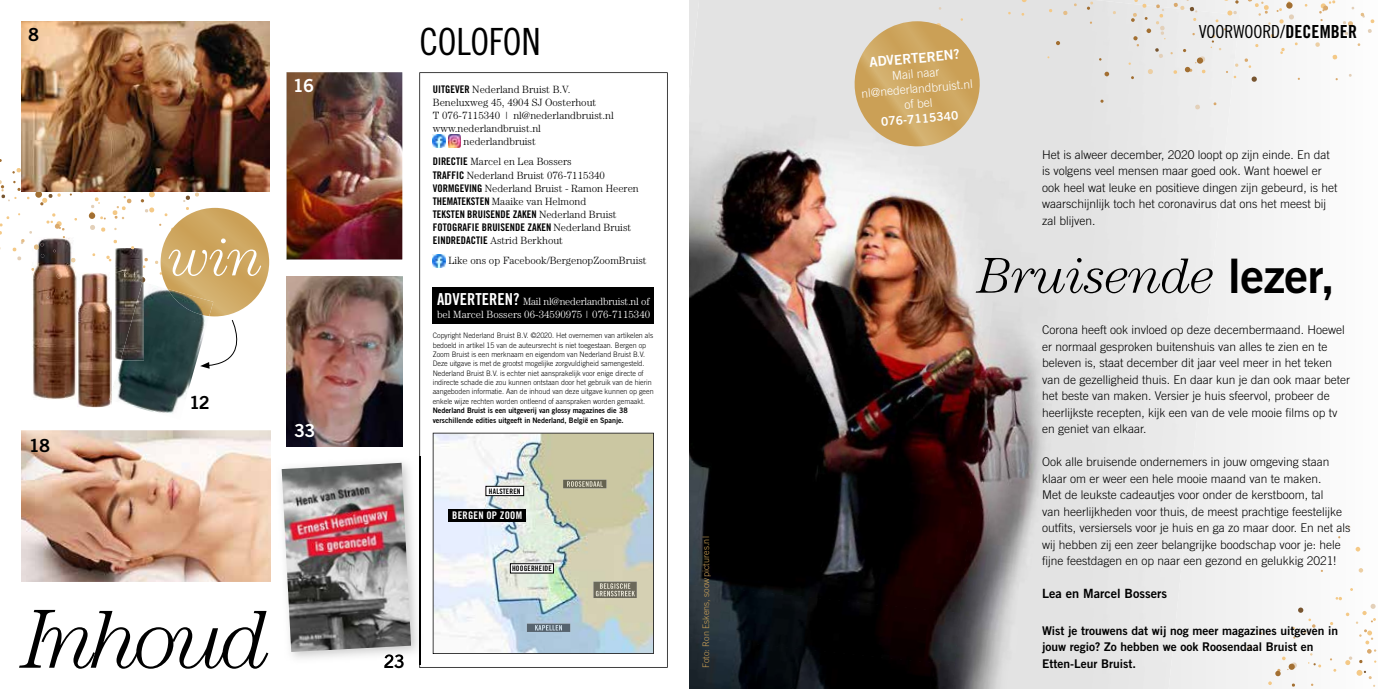
<style>
.page{position:relative;width:1378px;height:689px;background:#fff}
.page>*{position:absolute;margin:0;border:0;box-sizing:border-box;transform-origin:0 0}
.t1{font:italic 300 84px "Century Std";letter-spacing:-.075em;color:#000}
.t2{font:italic 300 53.55px "Century LT";color:#fff}
.t3{font:italic 300 50.4px "Century LT";letter-spacing:-.01em;color:#000}
.t4{font:37.5px "Trade Gothic LT Std Cn 18";letter-spacing:-.005em;color:#000}
.t5{font:18px "Trade Gothic LT Std Cn 18";color:#000}
.t6{font:18px "Trade Gothic LT Std Bd 2";color:#000}
.t7{font:18px "Trade Gothic LT Std Bd 2";color:#fff}
.t8{font:13.5px "Trade Gothic LT Std Bd 2";color:#fff}
.t9{font:12.75px "Trade Gothic LT Std Bd 2";color:#000}
.t10{font:300 12px/16.5px "Trade Gothic LT Std";color:#000}
.t11{font:12px/16.5px "Trade Gothic LT Std Bd 2";color:#000}
.t12{font:300 12px/15px "Trade Gothic LT Std";color:#fff;text-align:center}
.t13{font:12px "Trade Gothic LT Std Bd 2";color:#fff}
.t14{font:300 10.5px/13.2px "Century Std";color:#000}
.t15{font:300 10.5px/13.2px "Century Std";color:#fff}
.t16{font:10.5px/13.2px "Trade Gothic LT Std Bd Cn 20";color:#000}
.t17{font:10.5px "Trade Gothic LT Std Bd Cn 20";letter-spacing:.02em;color:#fff}
.t18{font:300 9px "Trade Gothic LT Std";letter-spacing:.01em;color:#cba056}
.t19{font:300 7.5px/9.3px "Trade Gothic LT Std";color:#000;scale:.95 1}
.t20{font:7.5px/9.3px "Trade Gothic LT Std Bd 2";color:#000;scale:.95 1}
.t21{font:7.5px "Trade Gothic LT Std Bd Cn 20";letter-spacing:.02em;color:#000}
.s1{font-family:"Trade Gothic LT Std Bd Cn 20";font-weight:400}
.s2{font-family:"Century Std";font-weight:300}
.s3{font-family:"Trade Gothic LT Std Bd Cn 20";font-weight:400;font-size:16.5px}
.s4{font-family:"Trade Gothic LT Std Bd Cn 20"}
.s5{font-family:"Trade Gothic LT Std Bd 2";font-weight:400;font-style:normal;font-size:47.55px}
</style>
<div class="page">
<svg style="left:1190px;top:0;width:187px;height:689px"></svg>
<img style="left:689px;top:0;width:287px;height:270px">
<img style="left:976px;top:0;width:263px;height:481px">
<img style="left:689px;top:270px;width:304px;height:314px">
<img style="left:951px;top:458px;width:239px;height:231px">
<img style="left:689px;top:584px;width:271px;height:81px">
<img style="left:689px;top:637px;width:266px;height:52px">
<svg style="left:1355px;top:547px;width:5px;height:4px"></svg>
<svg style="left:1358px;top:568px;width:5px;height:5px"></svg>
<svg style="left:1247px;top:645px;width:5px;height:5px"></svg>
<svg style="left:1292px;top:607px;width:23px;height:31px"></svg>
<svg style="left:1330px;top:597px;width:46px;height:82px"></svg>
<svg style="left:1268px;top:656px;width:29px;height:31px"></svg>
<svg style="left:1308px;top:662px;width:13px;height:5px"></svg>
<svg style="left:1112px;top:11px;width:4px;height:3px"></svg>
<svg style="left:1294px;top:42px;width:4px;height:3px"></svg>
<svg style="left:1367px;top:29px;width:5px;height:4px"></svg>
<svg style="left:1063px;top:3px;width:14px;height:12px"></svg>
<svg style="left:1348px;top:74px;width:4px;height:3px"></svg>
<svg style="left:1332px;top:54px;width:5px;height:6px"></svg>
<svg style="left:1270px;top:34px;width:4px;height:4px"></svg>
<svg style="left:1315px;top:42px;width:5px;height:5px"></svg>
<svg style="left:1342px;top:21px;width:11px;height:14px"></svg>
<svg style="left:1048px;top:9px;width:4px;height:4px"></svg>
<svg style="left:1195px;top:104px;width:5px;height:6px"></svg>
<svg style="left:1244px;top:58px;width:7px;height:10px"></svg>
<svg style="left:1251px;top:76px;width:6px;height:6px"></svg>
<svg style="left:1280px;top:48px;width:5px;height:6px"></svg>
<svg style="left:1360px;top:13px;width:14px;height:10px"></svg>
<svg style="left:1021px;top:0;width:6px;height:3px"></svg>
<svg style="left:1319px;top:0;width:16px;height:21px"></svg>
<svg style="left:1247px;top:0;width:47px;height:25px"></svg>
<div style="left:1286px;top:2px;width:7px;height:7px;background:#a26f32;border-radius:50%"></div>
<svg style="left:1104px;top:72px;width:5px;height:5px"></svg>
<svg style="left:1056px;top:41px;width:4px;height:4px"></svg>
<svg style="left:1100px;top:99px;width:3px;height:4px"></svg>
<svg style="left:1128px;top:0;width:110px;height:79px"></svg>
<svg style="left:1086px;top:1px;width:7px;height:9px"></svg>
<svg style="left:846px;top:18px;width:142px;height:137px;background:#d5bc8f"></svg>
<svg style="left:419px;top:72px;width:249px;height:596px"></svg>
<svg style="left:433px;top:433px;width:221px;height:221px"></svg>
<div style="left:448px;top:509px;width:78px;height:13px;background:#000"></div>
<img style="left:563px;top:480px;width:43px;height:8px">
<img style="left:567px;top:481px;width:36px;height:6px">
<img style="left:593px;top:581px;width:44px;height:17px">
<img style="left:600px;top:583px;width:31px;height:6px">
<img style="left:596px;top:591px;width:39px;height:5px">
<img style="left:527px;top:623px;width:43px;height:9px">
<img style="left:535px;top:625px;width:27px;height:5px">
<div style="left:486px;top:486px;width:38px;height:10px;background:#fff"></div>
<div style="left:486px;top:486px;width:38px;height:10px;border:1px solid #000"></div>
<div style="left:510px;top:564px;width:43px;height:9px;background:#fff"></div>
<div style="left:510px;top:563px;width:44px;height:10px;border:1px solid #000"></div>
<div style="left:433px;top:287px;width:221px;height:36px;background:#000"></div>
<img style="left:21px;top:430px;width:249px;height:152px">
<img style="left:287px;top:276px;width:115px;height:170px">
<img style="left:287px;top:72px;width:115px;height:187px">
<img style="left:21px;top:21px;width:249px;height:170px">
<img style="left:281px;top:457px;width:143px;height:207px">
<img style="left:419px;top:457px;width:1px;height:207px">
<img style="left:385px;top:654px;width:19px;height:10px">
<img style="left:282px;top:463px;width:129px;height:189px">
<svg style="left:209px;top:320px;width:29px;height:49px"></svg>
<img style="left:32px;top:299px;width:44px;height:100px">
<img style="left:77px;top:299px;width:35px;height:108px">
<img style="left:113px;top:282px;width:96px;height:131px">
<img style="left:168px;top:289px;width:45px;height:27px">
<svg style="left:109px;top:392px;width:3px;height:8px"></svg>
<img style="left:115px;top:299px;width:5px;height:61px">
<img style="left:120px;top:299px;width:24px;height:61px">
<img style="left:0;top:157px;width:200px;height:142px">
<h3 class="t6" style="left:28px;top:23px;width:12px">8</h3>
<h3 class="t6" style="left:29px;top:434px;width:23px">18</h3>
<h3 class="t7" style="left:293px;top:74px;width:23px">16</h3>
<h2 class="t2" style="left:168px;top:226px;width:96px">win</h2>
<h3 class="t6" style="left:189px;top:391px;width:22px">12</h3>
<h3 class="t7" style="left:294px;top:419px;width:23px">33</h3>
<h1 class="t1" style="left:23px;top:591px;width:249px">Inhoud</h1>
<h3 class="t4" style="left:419px;top:20px;width:123px">COLOFON</h3>
<p class="t14" style="left:433px;top:83px;width:139px"><span class="s1">UITGEVER</span> Nederland Bruist B.V.</p>
<p class="t14" style="left:433px;top:96px;width:165px">Beneluxweg 45, 4904 SJ Oosterhout</p>
<p class="t14" style="left:433px;top:109px;width:182px">T 076-7115340 | nl@nederlandbruist.nl</p>
<p class="t14" style="left:433px;top:121px;width:110px">www.nederlandbruist.nl</p>
<p class="t14" style="left:464px;top:134px;width:74px">nederlandbruist</p>
<p class="t14" style="left:433px;top:155px;width:207px"><span class="s1">DIRECTIE</span> Marcel en Lea Bossers<br><span class="s1">TRAFFIC</span> Nederland Bruist 076-7115340<br><span class="s1">VORMGEVING</span> Nederland Bruist - Ramon Heeren <span class="s1">THEMATEKSTEN</span> Maaike van Helmond</p>
<p class="t16" style="left:433px;top:207px;width:200px">TEKSTEN BRUISENDE ZAKEN <span class="s2">Nederland Bruist<br></span>FOTOGRAFIE BRUISENDE ZAKEN <span class="s2">Nederland Bruist</span></p>
<p class="t14" style="left:448px;top:230px;width:200px;line-height:20.2px;text-indent:-15px"><span class="s1">EINDREDACTIE</span> Astrid Berkhout<br>Like ons op Facebook/BergenopZoomBruist</p>
<p class="t15" style="left:437px;top:294px;width:215px"><span class="s3">ADVERTEREN?</span> Mail nl@nederlandbruist.nl of bel Marcel Bossers 06-34590975 | 076-7115340</p>
<p class="t19" style="left:433px;top:331px;width:234px">Copyright Nederland Bruist B.V. ©2020. Het overnemen van artikelen als bedoeld in artikel 15 van de auteursrecht is niet toegestaan. Bergen op Zoom Bruist is een merknaam en eigendom van Nederland Bruist B.V.<br>Deze uitgave is met de grootst mogelijke zorgvuldigheid samengesteld.<br>Nederland Bruist B.V. is echter niet aansprakelijk voor enige directe of indirecte schade die zou kunnen ontstaan door het gebruik van de hierin aangeboden informatie. Aan de inhoud van deze uitgave kunnen op geen enkele wijze rechten worden ontleend of aanspraken worden gemaakt.</p>
<p class="t20" style="left:433px;top:406px;width:207px">Nederland Bruist is een uitgeverij van glossy magazines die 38 verschillende edities uitgeeft in Nederland, België en Spanje.</p>
<p class="t21" style="left:489px;top:486px;width:33px">HALSTEREN</p>
<p class="t17" style="left:452px;top:509px;width:71px">BERGEN OP ZOOM</p>
<p class="t21" style="left:512px;top:564px;width:41px">HOOGERHEIDE</p>
<h3 class="t6" style="left:384px;top:650px;width:23px">23</h3>
<p class="t18" style="left:700px;top:668px;width:133px;rotate:-90deg">Foto: Ron Eskens, soowpictures.nl</p>
<p class="t8" style="left:868px;top:54px;width:92px;rotate:-5deg">ADVERTEREN?</p>
<p class="t12" style="left:859px;top:71px;width:113px;rotate:-5deg">Mail naar nl@nederlandbruist.nl of bel</p>
<p class="t13" style="left:880px;top:114px;width:79px;rotate:-5deg">076-7115340</p>
<h3 class="t5" style="left:1198px;top:21px;width:160px">VOORWOORD/<span class="s4">DECEMBER</span></h3>
<p class="t10" style="left:1042px;top:146px;width:297px">Het is alweer december, 2020 loopt op zijn einde. En dat is volgens veel mensen maar goed ook. Want hoewel er ook heel wat leuke en positieve dingen zijn gebeurd, is het waarschijnlijk toch het coronavirus dat ons het meest bij zal blijven.</p>
<h3 class="t3" style="left:978px;top:247px;width:358px">Bruisende <span class="s5">lezer,</span></h3>
<p class="t10" style="left:1042px;top:321px;width:310px">Corona heeft ook invloed op deze decembermaand. Hoewel er normaal gesproken buitenshuis van alles te zien en te beleven is, staat december dit jaar veel meer in het teken van de gezelligheid thuis. En daar kun je dan ook maar beter het beste van maken. Versier je huis sfeervol, probeer de heerlijkste recepten, kijk een van de vele mooie films op tv en geniet van elkaar.</p>
<p class="t10" style="left:1042px;top:453px;width:310px">Ook alle bruisende ondernemers in jouw omgeving staan klaar om er weer een hele mooie maand van te maken.<br>Met de leukste cadeautjes voor onder de kerstboom, tal<br>van heerlijkheden voor thuis, de meest prachtige feestelijke outfits, versiersels voor je huis en ga zo maar door. En net als wij hebben zij een zeer belangrijke boodschap voor je: hele fijne feestdagen en op naar een gezond en gelukkig 2021!</p>
<p class="t9" style="left:1042px;top:585px;width:126px">Lea en Marcel Bossers</p>
<p class="t11" style="left:1042px;top:622px;width:298px">Wist je trouwens dat wij nog meer magazines uitgeven in jouw regio? Zo hebben we ook Roosendaal Bruist en<br>Etten-Leur Bruist.</p>
</div>
